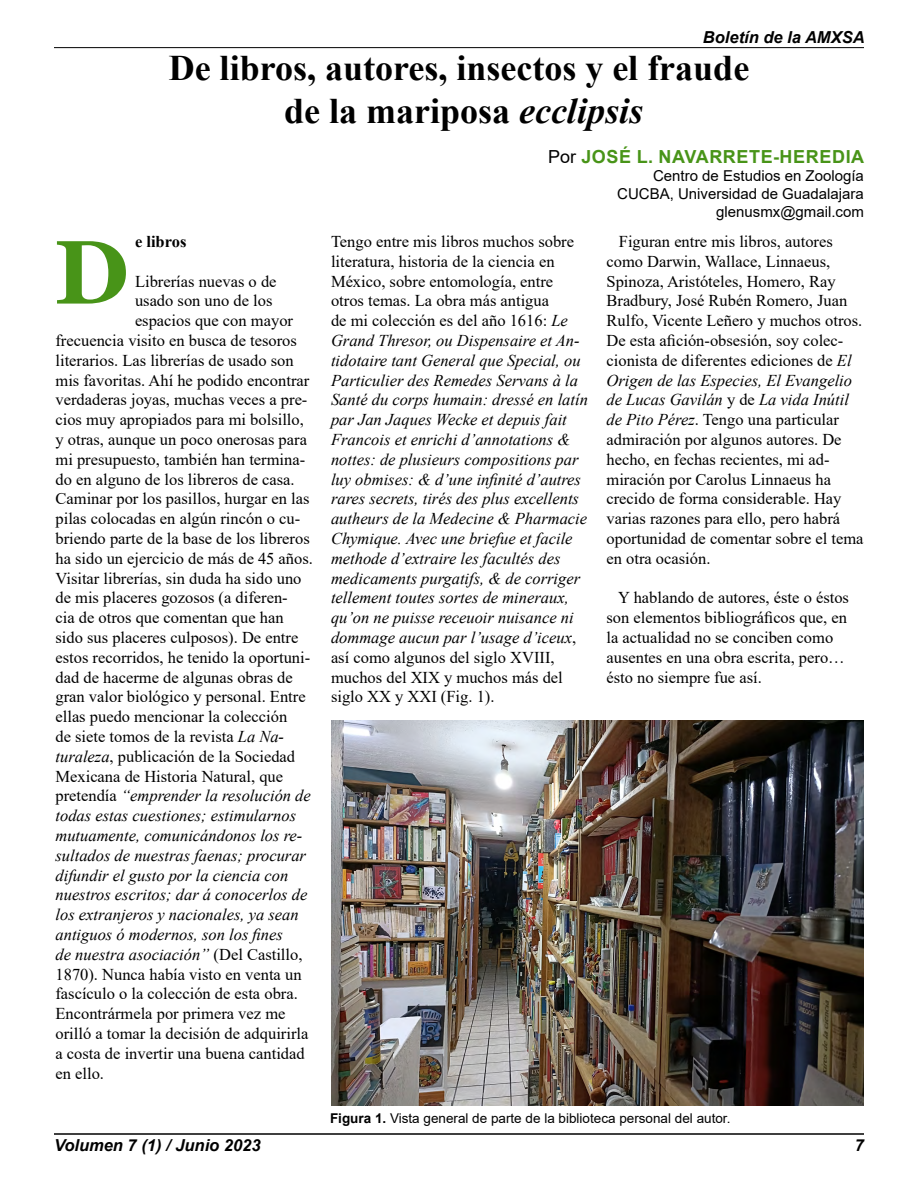
<style>
.page{position:relative;width:918px;height:1188px;background:#fff}
.page>*{position:absolute;margin:0;border:0;box-sizing:border-box;transform-origin:0 0}
.t1{font:700 90px "Georgia";color:#489418}
.t2{font:700 36px/43.2px "Times New Roman";color:#000;text-align:center}
.t3{font:700 18px "Arial";letter-spacing:.035em;color:#489418}
.t4{font:16.5px/19.8px "Times New Roman";color:#000}
.t5{font:italic 16.5px/19.8px "Times New Roman";color:#000}
.t6{font:italic 700 16.5px "Arial";color:#000}
.t7{font:700 16.5px "Times New Roman";color:#000}
.t8{font:15px/18px "Arial";color:#000;text-align:right}
.t9{font:13.5px "Arial";color:#000}
.s1{font-style:italic}
.s2{font-weight:400;color:#000}
.s3{font-style:normal}
.s4{font-weight:700}
</style>
<div class="page">
<hr style="left:54px;top:47px;width:810px;height:1px;background:#000">
<hr style="left:54px;top:1134px;width:810px;height:1px;background:#000">
<img style="left:331px;top:720px;width:533px;height:385px">
<p class="t6" style="left:703px;top:26px;width:163px">Boletín de la AMXSA</p>
<h2 class="t2" style="left:169px;top:45px;width:582px">De libros, autores, insectos y el fraude de la mariposa <span class="s1">ecclipsis</span></h2>
<p class="t3" style="left:548px;top:144px;width:318px"><span class="s2">Por</span> JOSÉ L. NAVARRETE-HEREDIA</p>
<p class="t8" style="left:617px;top:167px;width:248px">Centro de Estudios en Zoología<br>CUCBA, Universidad de Guadalajara glenusmx@gmail.com</p>
<p class="t7" style="left:135px;top:230px;width:53px">e libros</p>
<p class="t4" style="left:135px;top:271px;width:143px">Librerías nuevas o de</p>
<p class="t4" style="left:135px;top:290px;width:139px">usado son uno de los</p>
<p class="t4" style="left:135px;top:310px;width:160px">espacios que con mayor</p>
<p class="t4" style="left:56px;top:330px;width:243px">frecuencia visito en busca de tesoros</p>
<p class="t4" style="left:56px;top:350px;width:240px">literarios. Las librerías de usado son</p>
<p class="t4" style="left:56px;top:370px;width:255px">mis favoritas. Ahí he podido encontrar</p>
<p class="t4" style="left:56px;top:389px;width:253px">verdaderas joyas, muchas veces a pre-</p>
<p class="t4" style="left:56px;top:409px;width:250px">cios muy apropiados para mi bolsillo,</p>
<p class="t4" style="left:56px;top:429px;width:253px">y otras, aunque un poco onerosas para</p>
<p class="t4" style="left:56px;top:449px;width:251px">mi presupuesto, también han termina-</p>
<p class="t4" style="left:56px;top:469px;width:241px">do en alguno de los libreros de casa.</p>
<p class="t4" style="left:56px;top:488px;width:256px">Caminar por los pasillos, hurgar en las</p>
<p class="t4" style="left:56px;top:508px;width:246px">pilas colocadas en algún rincón o cu-</p>
<p class="t4" style="left:56px;top:528px;width:256px">briendo parte de la base de los libreros</p>
<p class="t4" style="left:56px;top:548px;width:259px">ha sido un ejercicio de más de 45 años.</p>
<p class="t4" style="left:56px;top:568px;width:248px">Visitar librerías, sin duda ha sido uno</p>
<p class="t4" style="left:56px;top:587px;width:234px">de mis placeres gozosos (a diferen-</p>
<p class="t4" style="left:56px;top:607px;width:230px">cia de otros que comentan que han</p>
<p class="t4" style="left:56px;top:627px;width:244px">sido sus placeres culposos). De entre</p>
<p class="t4" style="left:56px;top:647px;width:256px">estos recorridos, he tenido la oportuni-</p>
<p class="t4" style="left:56px;top:667px;width:239px">dad de hacerme de algunas obras de</p>
<p class="t4" style="left:56px;top:686px;width:252px">gran valor biológico y personal. Entre</p>
<p class="t4" style="left:56px;top:706px;width:233px">ellas puedo mencionar la colección</p>
<p class="t4" style="left:56px;top:726px;width:230px">de siete tomos de la revista <span class="s1">La Na-</span></p>
<p class="t4" style="left:56px;top:746px;width:241px"><span class="s1">turaleza</span>, publicación de la Sociedad</p>
<p class="t4" style="left:56px;top:766px;width:229px">Mexicana de Historia Natural, que</p>
<p class="t5" style="left:56px;top:786px;width:257px"><span class="s3">pretendía</span> “emprender la resolución de</p>
<p class="t5" style="left:56px;top:805px;width:242px">todas estas cuestiones; estimularnos</p>
<p class="t5" style="left:56px;top:825px;width:248px">mutuamente, comunicándonos los re-</p>
<p class="t5" style="left:56px;top:845px;width:252px">sultados de nuestras faenas; procurar</p>
<p class="t5" style="left:56px;top:865px;width:234px">difundir el gusto por la ciencia con</p>
<p class="t5" style="left:56px;top:885px;width:253px">nuestros escritos; dar á conocerlos de</p>
<p class="t5" style="left:56px;top:904px;width:245px">los extranjeros y nacionales, ya sean</p>
<p class="t5" style="left:56px;top:924px;width:229px">antiguos ó modernos, son los fines</p>
<p class="t5" style="left:56px;top:944px;width:249px">de nuestra asociación” <span class="s3">(Del Castillo,</span></p>
<p class="t4" style="left:56px;top:964px;width:248px">1870). Nunca había visto en venta un</p>
<p class="t4" style="left:56px;top:983px;width:244px">fascículo o la colección de esta obra.</p>
<p class="t4" style="left:56px;top:1003px;width:232px">Encontrármela por primera vez me</p>
<p class="t4" style="left:56px;top:1023px;width:254px">orilló a tomar la decisión de adquirirla</p>
<p class="t4" style="left:56px;top:1043px;width:251px">a costa de invertir una buena cantidad</p>
<p class="t4" style="left:56px;top:1063px;width:50px">en ello.</p>
<h1 class="t1" style="left:54px;top:215px;width:77px">D</h1>
<p class="t6" style="left:54px;top:1134px;width:208px">Volumen 7 (1) / Junio 2023</p>
<p class="t5" style="left:331px;top:231px;width:258px"><span class="s3">Tengo entre mis libros muchos sobre literatura, historia de la ciencia en México, sobre entomología, entre otros temas. La obra más antigua<br>de mi colección es del año 1616:</span> Le Grand Thresor, ou Dispensaire et An&shy;tidotaire tant General que Special, ou Particulier des Remedes Servans à la Santé du corps humain: dressé en latín par Jan Jaques Wecke et depuis fait Francois et enrichi d’annotations &amp; nottes: de plusieurs compositions par luy obmises: &amp; d’une infinité d’autres rares secrets, tirés des plus excellents autheurs de la Medecine &amp; Pharmacie Chymique. Avec une briefue et facile methode d’extraire les facultés des medicaments purgatifs, &amp; de corriger tellement toutes sortes de mineraux, qu’on ne puisse receuoir nuisance ni dommage aucun par l’usage d’iceux<span class="s3">, así como algunos del siglo XVIII, muchos del XIX y muchos más del siglo XX y XXI (Fig. 1).</span></p>
<p class="t4" style="left:607px;top:231px;width:259px;text-indent:12px">Figuran entre mis libros, autores como Darwin, Wallace, Linnaeus, Spinoza, Aristóteles, Homero, Ray Bradbury, José Rubén Romero, Juan Rulfo, Vicente Leñero y muchos otros.<br>De esta afición-obsesión, soy colec&shy;cionista de diferentes ediciones de <span class="s1">El Origen de las Especies, El Evangelio de Lucas Gavilán</span> y de <span class="s1">La vida Inútil de Pito Pérez</span>. Tengo una particular admiración por algunos autores. De hecho, en fechas recientes, mi ad&shy;miración por Carolus Linnaeus ha crecido de forma considerable. Hay varias razones para ello, pero habrá oportunidad de comentar sobre el tema en otra ocasión.</p>
<p class="t4" style="left:607px;top:587px;width:244px;text-indent:12px">Y hablando de autores, éste o éstos son elementos bibliográficos que, en la actualidad no se conciben como ausentes en una obra escrita, pero… ésto no siempre fue así.</p>
<p class="t9" style="left:330px;top:1109px;width:402px"><span class="s4">Figura 1.</span> Vista general de parte de la biblioteca personal del autor.</p>
<p class="t6" style="left:855px;top:1134px;width:11px">7</p>
</div>
